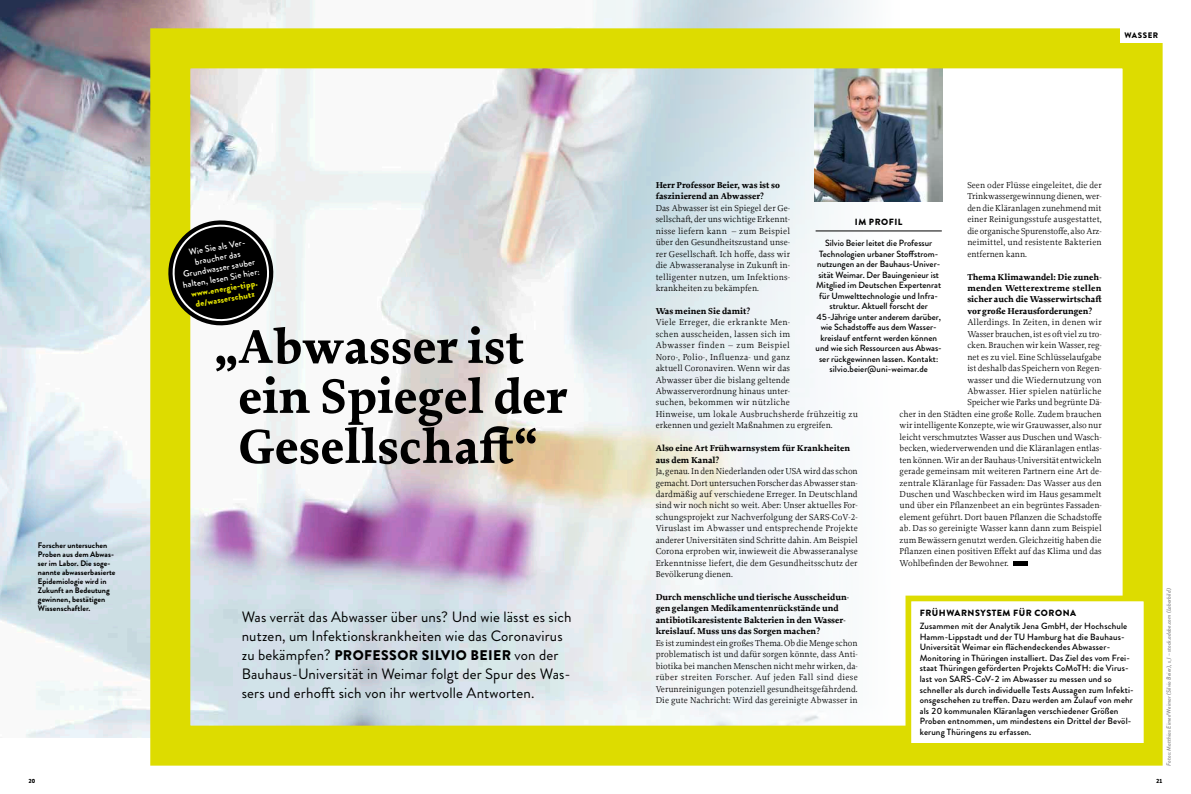
<style>
.page{position:relative;width:1191px;height:794px;background:#fff}
.page>*{position:absolute;margin:0;border:0;box-sizing:border-box;transform-origin:0 0}
.t1{font:700 50px/50px "Proforma";color:#000}
.t2{font:15px/19px "Brandon Grotesque";letter-spacing:.01em;color:#000}
.t3{font:900 14px "Brandon Grotesque";letter-spacing:.03em;color:#000}
.t4{font:9px/11.4px "Proforma";letter-spacing:.005em;color:#000;text-align:justify}
.t5{font:500 9px/10.5px "Brandon Grotesque";letter-spacing:.015em;color:#000;text-align:center}
.t6{font:700 9px/11.4px "Proforma";color:#000}
.t7{font:500 9px/10.5px "Brandon Grotesque";color:#fff;text-align:center}
.t8{font:900 9px/10.5px "Brandon Grotesque";color:#dddc00}
.t9{font:900 9px "Brandon Grotesque";letter-spacing:.055em;color:#000}
.t10{font:700 8px/9px "Brandon Grotesque";letter-spacing:.005em;color:#000}
.t11{font:900 8px "Brandon Grotesque";letter-spacing:.07em;color:#000}
.t12{font:italic 500 6px "Brandon Grotesque";color:#868686}
.t13{font:900 6px "Brandon Grotesque";color:#000}
.s1{font-weight:400;font-size:15px}
</style>
<div class="page">
<img style="left:0;top:0;width:899px;height:737px">
<hr style="left:815px;top:231px;width:126px;height:1px;background:#000">
<img style="left:815px;top:69px;width:127px;height:133px">
<div style="left:150px;top:28px;width:1012px;height:737px;border:40px solid #dddc00"></div>
<hr style="left:1013px;top:561px;width:14px;height:4px;background:#000">
<div style="left:908px;top:598px;width:238px;height:148px;background:#fff"></div>
<div style="left:905px;top:595px;width:244px;height:153px;border:6px solid #dddc00"></div>
<svg style="left:164px;top:216px;width:113px;height:113px"></svg>
<div style="left:1120px;top:28px;width:42px;height:14px;background:#fff"></div>
<p class="t10" style="left:38px;top:541px;width:79px">Forscher untersuchen<br>Proben aus dem Abwas&shy;ser im Labor. Die soge&shy;nannte abwasserbasierte<br>Epidemiologie wird in<br>Zukunft an Bedeutung gewinnen, bestätigen<br>Wissenschaftler.</p>
<p class="t7" style="left:177px;top:249px;width:79px;rotate:-10deg">Wie Sie als Ver&shy;braucher das<br>Grundwasser sauber halten, lesen Sie hier:</p>
<p class="t8" style="left:190px;top:289px;width:69px;rotate:-10deg">www.energie-tipp. de/wasserschutz</p>
<h1 class="t1" style="left:214px;top:322px;width:312px">„Abwasser ist</h1>
<h1 class="t1" style="left:238px;top:372px;width:330px">ein Spiegel der<br>Gesellschaft“</h1>
<h2 class="t2" style="left:242px;top:607px;width:331px">Was verrät das Abwasser über uns? Und wie lässt es sich nutzen, um Infektionskrankheiten wie das Coronavirus</h2>
<h3 class="t3" style="left:242px;top:645px;width:318px"><span class="s1">zu bekämpfen?</span> PROFESSOR SILVIO BEIER <span class="s1">von der</span></h3>
<h2 class="t2" style="left:242px;top:664px;width:330px">Bauhaus-Universität in Weimar folgt der Spur des Was&shy;sers und erhofft sich von ihr wertvolle Antworten.</h2>
<p class="t11" style="left:1124px;top:30px;width:35px">WASSER</p>
<p class="t6" style="left:656px;top:179px;width:126px">Herr Professor Beier, was ist so faszinierend an Abwasser?</p>
<p class="t4" style="left:656px;top:202px;width:136px">Das Abwasser ist ein Spiegel der Ge&shy;sellschaft, der uns wichtige Erkennt&shy;nisse liefern kann – zum Beispiel über den Gesundheitszustand unse&shy;rer Gesellschaft. Ich hoffe, dass wir die Abwasseranalyse in Zukunft in&shy;telligenter nutzen, um Infektions&shy;krankheiten zu bekämpfen.</p>
<p class="t6" style="left:656px;top:305px;width:96px">Was meinen Sie damit?</p>
<p class="t4" style="left:656px;top:316px;width:204px;text-align:left">Viele Erreger, die erkrankte Men-<br>schen ausscheiden, lassen sich im<br>Abwasser finden – zum Beispiel<br>Noro-, Polio-, Influenza- und ganz<br>aktuell Coronaviren. Wenn wir das<br>Abwasser über die bislang geltende Abwasserverordnung hinaus unter-<br>suchen, bekommen wir nützliche<br>Hinweise, um lokale Ausbruchsherde frühzeitig zu erkennen und gezielt Maßnahmen zu ergreifen.</p>
<p class="t6" style="left:656px;top:442px;width:196px">Also eine Art Frühwarnsystem für Krankheiten aus dem Kanal?</p>
<p class="t4" style="left:656px;top:465px;width:204px">Ja, genau. In den Niederlanden oder USA wird das schon gemacht. Dort untersuchen Forscher das Abwasser stan&shy;dardmäßig auf verschiedene Erreger. In Deutschland sind wir noch nicht so weit. Aber: Unser aktuelles For&shy;schungsprojekt zur Nachverfolgung der SARS-CoV-2- Viruslast im Abwasser und entsprechende Projekte anderer Universitäten sind Schritte dahin. Am Beispiel Corona erproben wir, inwieweit die Abwasseranalyse Erkenntnisse liefert, die dem Gesundheitsschutz der Bevölkerung dienen.</p>
<p class="t6" style="left:656px;top:591px;width:195px">Durch menschliche und tierische Ausscheidun&shy;gen gelangen Medikamentenrückstände und antibiotikaresistente Bakterien in den Wasser&shy;kreislauf. Muss uns das Sorgen machen?</p>
<p class="t4" style="left:656px;top:637px;width:203px">Es ist zumindest ein großes Thema. Ob die Menge schon problematisch ist und dafür sorgen könnte, dass Anti&shy;biotika bei manchen Menschen nicht mehr wirken, da&shy;rüber streiten Forscher. Auf jeden Fall sind diese Verunreinigungen potenziell gesundheitsgefährdend.<br>Die gute Nachricht: Wird das gereinigte Abwasser in</p>
<p class="t4" style="left:967px;top:179px;width:136px">Seen oder Flüsse eingeleitet, die der Trinkwassergewinnung dienen, wer&shy;den die Kläranlagen zunehmend mit einer Reinigungsstufe ausgestattet, die organische Spurenstoffe, also Arz&shy;neimittel, und resistente Bakterien entfernen kann.</p>
<p class="t6" style="left:967px;top:271px;width:136px;text-align:justify">Thema Klimawandel: Die zuneh&shy;menden Wetterextreme stellen sicher auch die Wasserwirtschaft vor große Herausforderungen?</p>
<p class="t4" style="left:967px;top:316px;width:136px">Allerdings. In Zeiten, in denen wir</p>
<p class="t4" style="left:967px;top:328px;width:136px">Wasser brauchen, ist es oft viel zu tro-</p>
<p class="t4" style="left:967px;top:339px;width:136px">cken. Brauchen wir kein Wasser, reg-</p>
<p class="t4" style="left:967px;top:351px;width:136px">net es zu viel. Eine Schlüsselaufgabe</p>
<p class="t4" style="left:967px;top:362px;width:136px">ist deshalb das Speichern von Regen-</p>
<p class="t4" style="left:967px;top:374px;width:136px">wasser und die Wiedernutzung von</p>
<p class="t4" style="left:967px;top:385px;width:136px">Abwasser. Hier spielen natürliche</p>
<p class="t4" style="left:967px;top:397px;width:136px">Speicher wie Parks und begrünte Dä-</p>
<p class="t4" style="left:899px;top:408px;width:203px">cher in den Städten eine große Rolle. Zudem brauchen</p>
<p class="t4" style="left:899px;top:419px;width:203px">wir intelligente Konzepte, wie wir Grauwasser, also nur</p>
<p class="t4" style="left:899px;top:431px;width:203px">leicht verschmutztes Wasser aus Duschen und Wasch-</p>
<p class="t4" style="left:899px;top:442px;width:203px">becken, wiederverwenden und die Kläranlagen entlas-</p>
<p class="t4" style="left:899px;top:454px;width:204px">ten können. Wir an der Bauhaus-Universität entwickeln</p>
<p class="t4" style="left:899px;top:465px;width:203px">gerade gemeinsam mit weiteren Partnern eine Art de-</p>
<p class="t4" style="left:899px;top:477px;width:204px">zentrale Kläranlage für Fassaden: Das Wasser aus den</p>
<p class="t4" style="left:899px;top:488px;width:203px">Duschen und Waschbecken wird im Haus gesammelt</p>
<p class="t4" style="left:899px;top:499px;width:203px">und über ein Pflanzenbeet an ein begrüntes Fassaden-</p>
<p class="t4" style="left:899px;top:511px;width:204px">element geführt. Dort bauen Pflanzen die Schadstoffe</p>
<p class="t4" style="left:899px;top:522px;width:204px">ab. Das so gereinigte Wasser kann dann zum Beispiel</p>
<p class="t4" style="left:899px;top:534px;width:203px">zum Bewässern genutzt werden. Gleichzeitig haben die</p>
<p class="t4" style="left:899px;top:545px;width:203px">Pflanzen einen positiven Effekt auf das Klima und das</p>
<p class="t4" style="left:899px;top:557px;width:111px">Wohlbefinden der Bewohner.</p>
<p class="t9" style="left:855px;top:215px;width:49px">IM PROFIL</p>
<p class="t5" style="left:815px;top:238px;width:128px">Silvio Beier leitet die Professur Technologien urbaner Stoffstrom&shy;nutzungen an der Bauhaus-Univer&shy;sität Weimar. Der Bauingenieur ist Mitglied im Deutschen Expertenrat für Umwelttechnologie und Infra&shy;struktur. Aktuell forscht der 45-Jährige unter anderem darüber, wie Schadstoffe aus dem Wasser&shy;kreislauf entfernt werden können und wie sich Ressourcen aus Abwas&shy;ser rückgewinnen lassen. Kontakt:</p>
<p class="t5" style="left:829px;top:364px;width:100px">silvio.beier@uni-weimar.de</p>
<p class="t9" style="left:919px;top:606px;width:158px">FRÜHWARNSYSTEM FÜR CORONA</p>
<p class="t5" style="left:919px;top:621px;width:215px;text-align:left">Zusammen mit der Analytik Jena GmbH, der Hochschule Hamm-Lippstadt und der TU Hamburg hat die Bauhaus-Universität Weimar ein flächendeckendes Abwasser-Monitoring in Thüringen installiert. Das Ziel des vom Frei&shy;staat Thüringen geförderten Projekts CoMoTH: die Virus&shy;last von SARS-CoV-2 im Abwasser zu messen und so schneller als durch individuelle Tests Aussagen zum Infekti&shy;onsgeschehen zu treffen. Dazu werden am Zulauf von mehr als 20 kommunalen Kläranlagen verschiedener Größen Proben entnommen, um mindestens ein Drittel der Bevöl&shy;kerung Thüringens zu erfassen.</p>
<p class="t12" style="left:1164px;top:765px;width:179px;rotate:-90deg">Fotos: Matthias Eimer/Weimar (Silvio Beier), s_l – stock.adobe.com (Laborbild)</p>
<p class="t13" style="left:28px;top:776px;width:8px">20</p>
<p class="t13" style="left:1156px;top:776px;width:8px">21</p>
</div>
